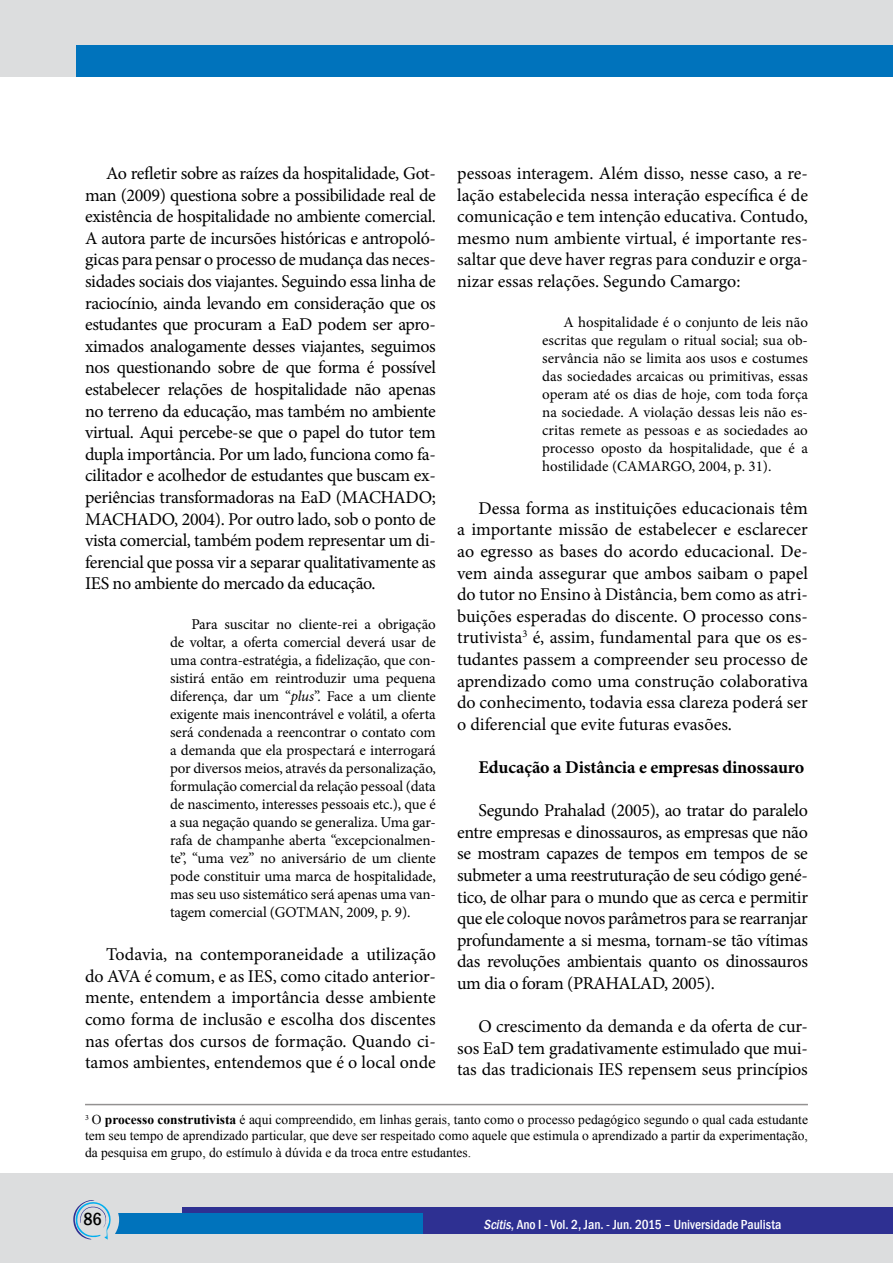
<style>
.page{position:relative;width:893px;height:1263px;background:#fff}
.page>*{position:absolute;margin:0;border:0;box-sizing:border-box;transform-origin:0 0}
.t1{font:18px/21.6px "Minion Pro";letter-spacing:-.01em;color:#000;text-align:justify}
.t2{font:700 18px "Minion Pro";letter-spacing:-.01em;color:#000}
.t3{font:500 condensed 18px "Franklin Gothic";color:#000}
.t4{font:15px/18px "Minion Pro";letter-spacing:-.005em;color:#000;text-align:justify}
.t5{font:13.5px/16.2px "Times New Roman";color:#000;text-align:justify}
.t6{font:500 condensed 13.5px "Franklin Gothic";color:#fff}
.s1{font-style:italic}
.s2{font-weight:700}
</style>
<div class="page">
<div style="left:0;top:0;width:893px;height:77px;background:#dcddde"></div>
<div style="left:77px;top:45px;width:816px;height:32px;background:#0073bc"></div>
<div style="left:0;top:1174px;width:893px;height:89px;background:#dcddde"></div>
<div style="left:182px;top:1208px;width:711px;height:26px;background:#2e3092"></div>
<div style="left:115px;top:1214px;width:308px;height:20px;background:#0073bc"></div>
<svg style="left:73px;top:1200px;width:46px;height:40px"></svg>
<hr style="left:85px;top:1104px;width:723px;height:1px;background:#939191">
<p class="t1" style="left:85px;top:162px;width:352px;text-indent:21px">Ao refletir sobre as raízes da hospitalidade, Got&shy;man (2009) questiona sobre a possibilidade real de existência de hospitalidade no ambiente comercial.<br>A autora parte de incursões históricas e antropoló&shy;gicas para pensar o processo de mudança das neces&shy;sidades sociais dos viajantes. Seguindo essa linha de raciocínio, ainda levando em consideração que os estudantes que procuram a EaD podem ser apro&shy;ximados analogamente desses viajantes, seguimos nos questionando sobre de que forma é possível estabelecer relações de hospitalidade não apenas no terreno da educação, mas também no ambiente virtual. Aqui percebe-se que o papel do tutor tem dupla importância. Por um lado, funciona como fa&shy;cilitador e acolhedor de estudantes que buscam ex&shy;periências transformadoras na EaD (MACHADO; MACHADO, 2004). Por outro lado, sob o ponto de vista comercial, também podem representar um di&shy;ferencial que possa vir a separar qualitativamente as IES no ambiente do mercado da educação.</p>
<p class="t4" style="left:170px;top:615px;width:267px;text-indent:21px">Para suscitar no cliente-rei a obrigação de voltar, a oferta comercial deverá usar de uma contra-estratégia, a fidelização, que con&shy;sistirá então em reintroduzir uma pequena diferença, dar um “<span class="s1">plus</span>”. Face a um cliente exigente mais inencontrável e volátil, a oferta será condenada a reencontrar o contato com a demanda que ela prospectará e interrogará por diversos meios, através da personalização, formulação comercial da relação pessoal (data de nascimento, interesses pessoais etc.), que é a sua negação quando se generaliza. Uma gar&shy;rafa de champanhe aberta “excepcionalmen&shy;te”, “uma vez” no aniversário de um cliente pode constituir uma marca de hospitalidade, mas seu uso sistemático será apenas uma van&shy;tagem comercial (GOTMAN, 2009, p. 9).</p>
<p class="t1" style="left:85px;top:944px;width:352px;text-indent:21px">Todavia, na contemporaneidade a utilização do AVA é comum, e as IES, como citado anterior&shy;mente, entendem a importância desse ambiente como forma de inclusão e escolha dos discentes nas ofertas dos cursos de formação. Quando ci&shy;tamos ambientes, entendemos que é o local onde</p>
<p class="t1" style="left:457px;top:162px;width:352px">pessoas interagem. Além disso, nesse caso, a re&shy;lação estabelecida nessa interação específica é de comunicação e tem intenção educativa. Contudo, mesmo num ambiente virtual, é importante res&shy;saltar que deve haver regras para conduzir e orga&shy;nizar essas relações. Segundo Camargo:</p>
<p class="t4" style="left:542px;top:313px;width:267px;text-indent:21px">A hospitalidade é o conjunto de leis não escritas que regulam o ritual social; sua ob&shy;servância não se limita aos usos e costumes das sociedades arcaicas ou primitivas, essas operam até os dias de hoje, com toda força na sociedade. A violação dessas leis não es&shy;critas remete as pessoas e as sociedades ao processo oposto da hospitalidade, que é a hostilidade (CAMARGO, 2004, p. 31).</p>
<p class="t1" style="left:457px;top:497px;width:352px;text-indent:21px">Dessa forma as instituições educacionais têm a importante missão de estabelecer e esclarecer ao egresso as bases do acordo educacional. De&shy;vem ainda assegurar que ambos saibam o papel do tutor no Ensino à Distância, bem como as atri&shy;buições esperadas do discente. O processo cons&shy;trutivista<sup>3</sup> é, assim, fundamental para que os es&shy;tudantes passem a compreender seu processo de aprendizado como uma construção colaborativa do conhecimento, todavia essa clareza poderá ser o diferencial que evite futuras evasões.</p>
<p class="t2" style="left:478px;top:754px;width:327px">Educação a Distância e empresas dinossauro</p>
<p class="t1" style="left:457px;top:800px;width:352px;text-indent:21px">Segundo Prahalad (2005), ao tratar do paralelo entre empresas e dinossauros, as empresas que não se mostram capazes de tempos em tempos de se submeter a uma reestruturação de seu código gené&shy;tico, de olhar para o mundo que as cerca e permitir que ele coloque novos parâmetros para se rearranjar profundamente a si mesma, tornam-se tão vítimas das revoluções ambientais quanto os dinossauros um dia o foram (PRAHALAD, 2005).</p>
<p class="t1" style="left:457px;top:1016px;width:352px;text-indent:21px">O crescimento da demanda e da oferta de cur&shy;sos EaD tem gradativamente estimulado que mui&shy;tas das tradicionais IES repensem seus princípios</p>
<p class="t5" style="left:85px;top:1111px;width:724px"><sup>3</sup> O <span class="s2">processo construtivista</span> é aqui compreendido, em linhas gerais, tanto como o processo pedagógico segundo o qual cada estudante tem seu tempo de aprendizado particular, que deve ser respeitado como aquele que estimula o aprendizado a partir da experimentação, da pesquisa em grupo, do estímulo à dúvida e da troca entre estudantes.</p>
<p class="t3" style="left:83px;top:1207px;width:20px">86</p>
<p class="t6" style="left:484px;top:1215px;width:299px"><span class="s1">Scitis</span>, Ano I - Vol. 2, Jan. - Jun. 2015 – Universidade Paulista</p>
</div>
